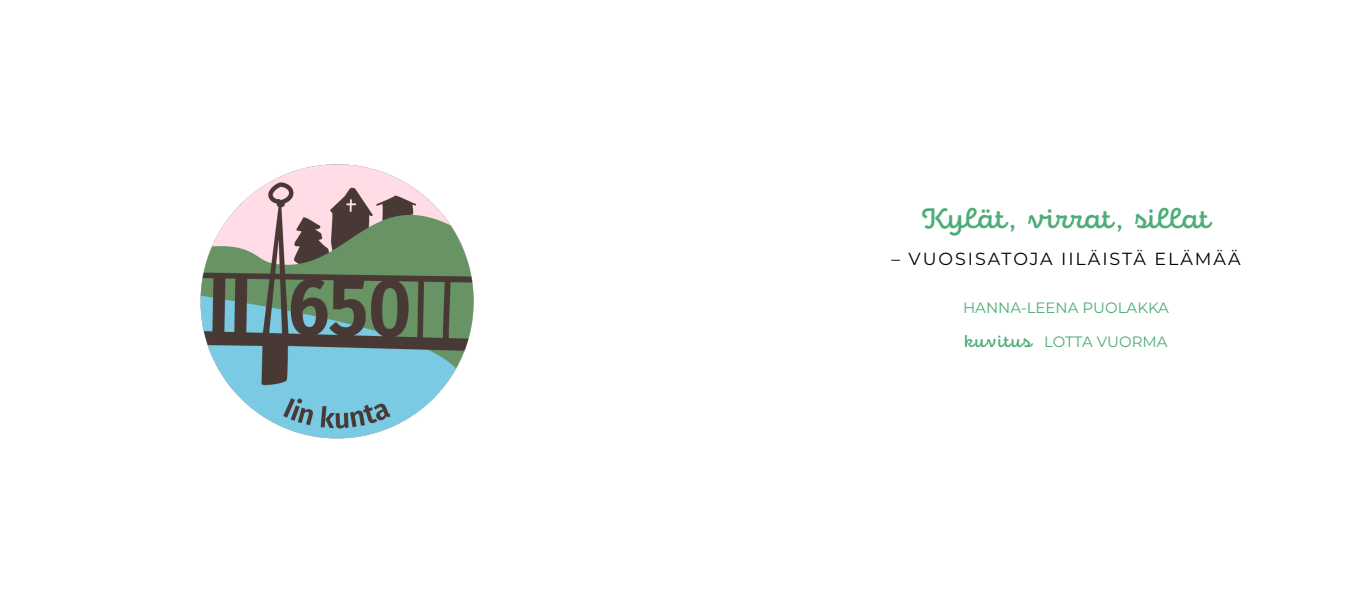
<style>
.page{position:relative;width:1347px;height:603px;background:#fff}
.page>*{position:absolute;margin:0;border:0;box-sizing:border-box;transform-origin:0 0}
.t1{font:600 28.75px "Eldwin Script";color:#4cad78}
.t2{font:17.5px "Montserrat";letter-spacing:.11em;color:#000}
.t3{font:15px "Montserrat";color:#4cad78}
.s1{font-family:"Eldwin Script";font-weight:600;font-size:17.5px}
</style>
<div class="page">
<img style="left:200px;top:164px;width:274px;height:275px">
<h1 class="t1" style="left:922px;top:203px;width:288px">Kylät, virrat, sillat</h1>
<p class="t2" style="left:891px;top:246px;width:351px">– VUOSISATOJA IILÄISTÄ ELÄMÄÄ</p>
<p class="t3" style="left:963px;top:297px;width:207px">HANNA-LEENA PUOLAKKA</p>
<p class="t3" style="left:964px;top:331px;width:205px"><span class="s1">kuvitus</span> LOTTA VUORMA</p>
</div>
